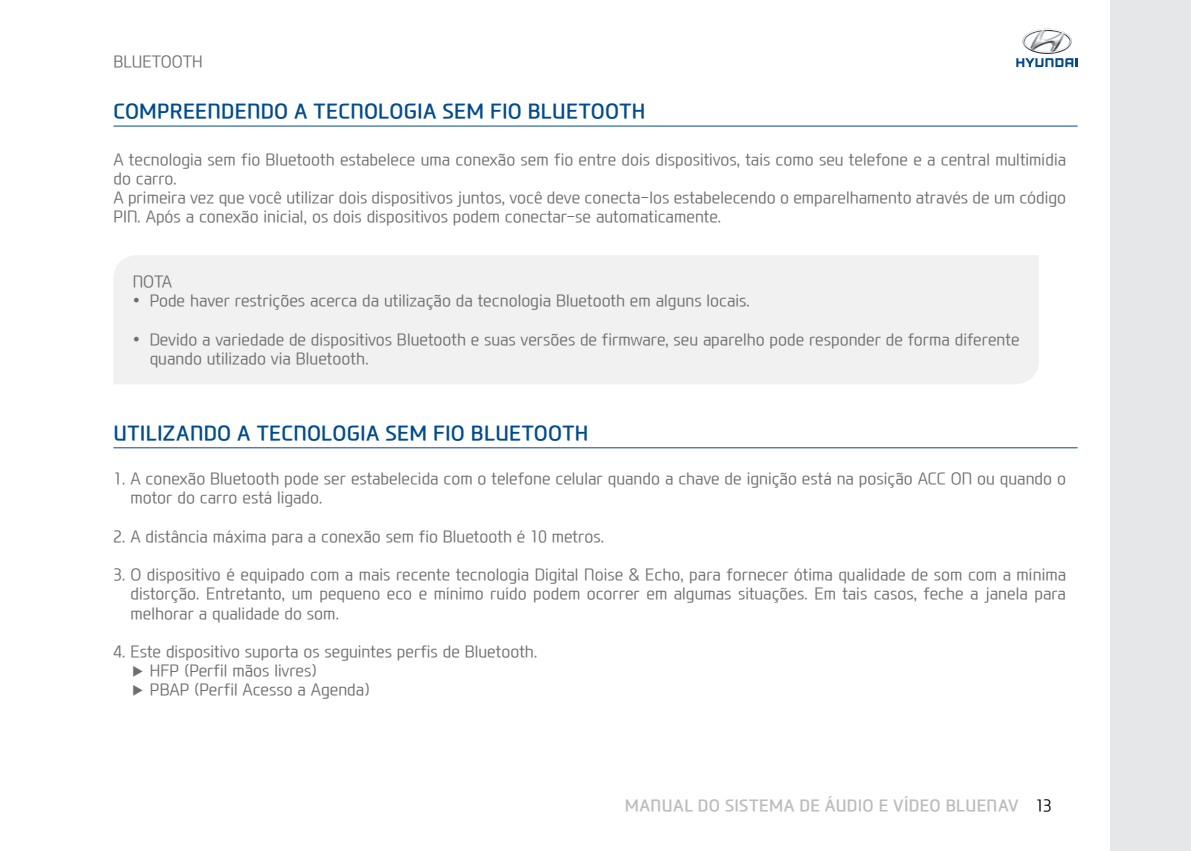
<style>
.page{position:relative;width:1191px;height:851px;background:#fff}
.page>*{position:absolute;margin:0;border:0;box-sizing:border-box;transform-origin:0 0}
.t1{font:20px "Hyundai B Hinted";letter-spacing:.01em;color:#004b8d}
.t2{font:16px/19.2px "Hyundai L Hinted";color:#6d6e71}
.t3{font:16px "Hyundai B Hinted";letter-spacing:.02em;color:#babcbe}
.s1{font-family:"Hyundai L Hinted";color:#000}
</style>
<div class="page">
<div style="left:1109px;top:0;width:82px;height:850px;background:#e6e7e8"></div>
<svg style="left:1016px;top:29px;width:61px;height:38px"></svg>
<div style="left:114px;top:255px;width:925px;height:129px;background:#f1f1f2"></div>
<hr style="left:113px;top:126px;width:964px;height:1px;background:#004b8d">
<hr style="left:113px;top:447px;width:964px;height:1px;background:#004b8d">
<p class="t2" style="left:113px;top:51px;width:11px">bluetooth</p>
<p class="t1" style="left:113px;top:97px;width:533px">COMPREENDENDO A TECNOLOGIA SEM FIO BLUETOOTH</p>
<p class="t2" style="left:113px;top:149px;width:954px">A tecnologia sem fio Bluetooth estabelece uma conexão sem fio entre dois dispositivos, tais como seu telefone e a central multimídia do carro.<br>A primeira vez que você utilizar dois dispositivos juntos, você deve conecta-los estabelecendo o emparelhamento através de um código PIN. Após a conexão inicial, os dois dispositivos podem conectar-se automaticamente.</p>
<p class="t2" style="left:133px;top:271px;width:21px">Nota</p>
<p class="t2" style="left:133px;top:291px;width:619px">• Pode haver restrições acerca da utilização da tecnologia Bluetooth em alguns locais.</p>
<p class="t2" style="left:150px;top:329px;width:871px;text-indent:-17px">• Devido a variedade de dispositivos Bluetooth e suas versões de firmware, seu aparelho pode responder de forma diferente quando utilizado via Bluetooth.</p>
<p class="t1" style="left:113px;top:419px;width:476px">UTILIZANDO A TECNOLOGIA SEM FIO BLUETOOTH</p>
<p class="t2" style="left:130px;top:468px;width:937px;text-indent:-17px">1. A conexão Bluetooth pode ser estabelecida com o telefone celular quando a chave de ignição está na posição ACC ON ou quando o motor do carro está ligado.</p>
<p class="t2" style="left:113px;top:526px;width:492px">2. A distância máxima para a conexão sem fio Bluetooth é 10 metros.</p>
<p class="t2" style="left:130px;top:564px;width:937px;text-align:justify;text-indent:-17px">3. O dispositivo é equipado com a mais recente tecnologia Digital Noise &amp; Echo, para fornecer ótima qualidade de som com a mínima distorção. Entretanto, um pequeno eco e mínimo ruído podem ocorrer em algumas situações. Em tais casos, feche a janela para melhorar a qualidade do som.</p>
<p class="t2" style="left:130px;top:641px;width:409px;text-indent:-17px">4. Este dispositivo suporta os seguintes perfis de Bluetooth. ▶ HFP (Perfil mãos livres)<br>▶ PBAP (Perfil Acesso a Agenda)</p>
<p class="t3" style="left:625px;top:794px;width:428px">MANUAL DO SISTEMA DE ÁUDIO E VÍDEO BLUENAV <span class="s1">13</span></p>
</div>
